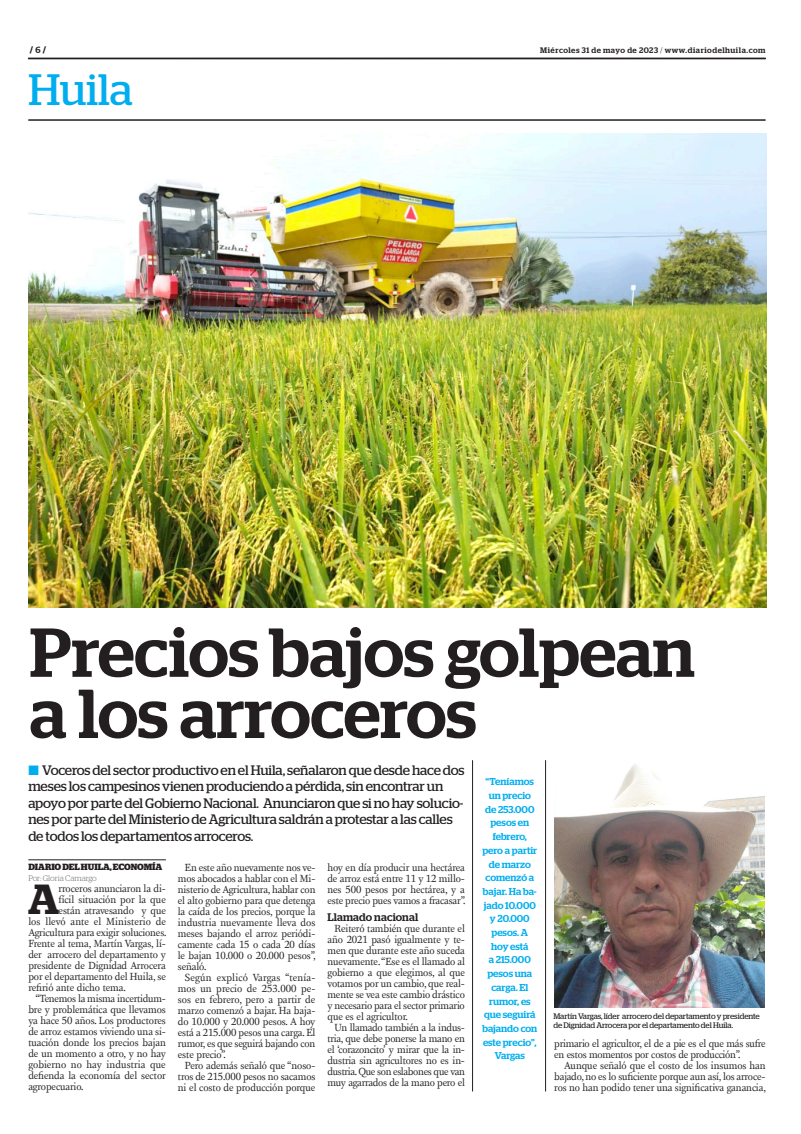
<style>
.page{position:relative;width:801px;height:1134px;background:#fff}
.page>*{position:absolute;margin:0;border:0;box-sizing:border-box;transform-origin:0 0}
.t1{font:500 69.1px/61.2px "Stag";letter-spacing:-.005em;color:#231f20}
.t2{font:43.9px "Stag";color:#00aeef}
.t3{font:600 42px "Stag";color:#231f20}
.t4{font:13.7px/16.5px "Stag";letter-spacing:-.01em;color:#231f20}
.t5{font:500 11px "Stag";letter-spacing:.01em;color:#231f20}
.t6{font:10.6px/11px "New Fournier BP";letter-spacing:-.015em;color:#231f20;text-align:justify}
.t7{font:10.6px "New Fournier BP";letter-spacing:.01em;color:#231f20}
.t8{font:10.6px "New Fournier BP";letter-spacing:.005em;color:#231f20}
.t9{font:500 10px/13.7px "Stag";color:#00aeef;text-align:center}
.t10{font:700 9px "Stag";color:#231f20}
.t11{font:8px/9px "Stag";letter-spacing:-.01em;color:#231f20}
.t12{font:500 8px "Stag";letter-spacing:.06em;color:#231f20}
.t13{font:300 8px "Stag";letter-spacing:-.005em;color:#6c6d70}
.s1{font-weight:500}
.s2{font-weight:300}
.s3{color:#00aeef}
</style>
<div class="page">
<svg style="left:28px;top:58px;width:737px;height:1px"></svg>
<hr style="left:28px;top:120px;width:737px;height:1px;background:#231f20">
<hr style="left:28px;top:859px;width:138px;height:1px;background:#231f20">
<img style="left:554px;top:764px;width:211px;height:243px">
<img style="left:28px;top:133px;width:738px;height:474px">
<hr style="left:472px;top:760px;width:1px;height:331px;background:#231f20">
<hr style="left:545px;top:760px;width:1px;height:331px;background:#231f20">
<p class="t10" style="left:30px;top:45px;width:18px">/ <span class="s1">6</span> /</p>
<p class="t12" style="left:540px;top:45px;width:227px">Miércoles 31 de mayo de 2023 <span class="s2">/</span> www.diariodelhuila.com</p>
<h2 class="t2" style="left:28px;top:64px;width:106px">Huila</h2>
<h1 class="t1" style="left:30px;top:621px;width:666px">Precios bajos golpean a los arroceros</h1>
<p class="t4" style="left:28px;top:761px;width:438px"><span class="s3">■</span> Voceros del sector productivo en el Huila, señalaron que desde hace dos meses los campesinos vienen produciendo a pérdida, sin encontrar un apoyo por parte del Gobierno Nacional. Anunciaron que si no hay solucio&shy;nes por parte del Ministerio de Agricultura saldrán a protestar a las calles de todos los departamentos arroceros.</p>
<p class="t9" style="left:482px;top:775px;width:56px">“Teníamos un precio de 253.000 pesos en febrero, pero a partir de marzo comenzó a bajar. Ha ba&shy;jado 10.000 y 20.000 pesos. A hoy está<br>a 215.000 pesos una carga. El rumor, es que seguirá bajando con este precio”,<br>Vargas</p>
<p class="t10" style="left:28px;top:861px;width:135px">DIARIO DEL HUILA, ECONOMÍA</p>
<p class="t13" style="left:28px;top:874px;width:70px">Por: Gloria Camargo</p>
<h3 class="t3" style="left:28px;top:874px;width:33px">A</h3>
<p class="t6" style="left:59px;top:883px;width:109px">rroceros anunciaron la di-</p>
<p class="t6" style="left:327px;top:862px;width:140px">hoy en día producir una hectárea de arroz está entre 11 y 12 millo&shy;nes 500 pesos por hectárea, y a este precio pues vamos a fracasar”.</p>
<p class="t5" style="left:327px;top:911px;width:92px">Llamado nacional</p>
<p class="t6" style="left:327px;top:923px;width:139px;text-indent:7px">Reiteró también que durante el año 2021 pasó igualmente y te&shy;men que durante este año suceda nuevamente. “Ese es el llamado al gobierno a que elegimos, al que votamos por un cambio, que real&shy;mente se vea este cambio drástico y necesario para el sector primario que es el agricultor.</p>
<p class="t6" style="left:327px;top:1022px;width:139px;text-indent:7px">Un llamado también a la indus&shy;tria, que debe ponerse la mano en el ‘corazoncito’ y mirar que la in&shy;dustria sin agricultores no es in&shy;dustria. Que son eslabones que van muy agarrados de la mano pero el</p>
<p class="t6" style="left:178px;top:862px;width:140px;text-indent:7px">En este año nuevamente nos ve&shy;mos abocados a hablar con el Mi&shy;nisterio de Agricultura, hablar con el alto gobierno para que detenga la caída de los precios, porque la industria nuevamente lleva dos meses bajando el arroz periódi&shy;camente cada 15 o cada 20 días le bajan 10.000 o 20.000 pesos”, señaló.</p>
<p class="t6" style="left:178px;top:972px;width:139px;text-indent:7px">Según explicó Vargas “tenía&shy;mos un precio de 253.000 pe&shy;sos en febrero, pero a partir de marzo comenzó a bajar. Ha baja&shy;do 10.000 y 20.000 pesos. A hoy está a 215.000 pesos una carga. El rumor, es que seguirá bajando con este precio”.</p>
<p class="t6" style="left:178px;top:1060px;width:139px;text-indent:7px">Pero además señaló que “noso&shy;tros de 215.000 pesos no sacamos ni el costo de producción porque</p>
<p class="t6" style="left:59px;top:894px;width:109px">fícil situación por la que</p>
<p class="t6" style="left:59px;top:905px;width:109px">están atravesando y que</p>
<p class="t7" style="left:28px;top:915px;width:139px">los llevó ante el Ministerio de</p>
<p class="t6" style="left:28px;top:927px;width:140px">Agricultura para exigir soluciones.</p>
<p class="t6" style="left:28px;top:938px;width:139px">Frente al tema, Martín Vargas, lí-</p>
<p class="t6" style="left:28px;top:949px;width:139px">der arrocero del departamento y</p>
<p class="t6" style="left:28px;top:960px;width:139px">presidente de Dignidad Arrocera</p>
<p class="t6" style="left:28px;top:971px;width:139px">por el departamento del Huila, se</p>
<p class="t6" style="left:28px;top:982px;width:99px">refirió ante dicho tema.</p>
<p class="t6" style="left:35px;top:993px;width:132px">“Tenemos la misma incertidum-</p>
<p class="t6" style="left:28px;top:1004px;width:139px">bre y problemática que llevamos</p>
<p class="t6" style="left:28px;top:1015px;width:139px">ya hace 50 años. Los productores</p>
<p class="t6" style="left:28px;top:1026px;width:139px">de arroz estamos viviendo una si-</p>
<p class="t6" style="left:28px;top:1037px;width:139px">tuación donde los precios bajan</p>
<p class="t6" style="left:28px;top:1048px;width:139px">de un momento a otro, y no hay</p>
<p class="t8" style="left:28px;top:1058px;width:139px">gobierno no hay industria que</p>
<p class="t6" style="left:28px;top:1070px;width:139px">defienda la economía del sector</p>
<p class="t6" style="left:28px;top:1081px;width:57px">agropecuario.</p>
<p class="t11" style="left:553px;top:1011px;width:208px">Martín Vargas, líder arrocero del departamento y presidente de Dignidad Arrocera por el departamento del Huila.</p>
<p class="t6" style="left:554px;top:1038px;width:213px">primario el agricultor, el de a pie es el que más sufre en estos momentos por costos de producción”.</p>
<p class="t6" style="left:554px;top:1060px;width:213px;text-indent:10px">Aunque señaló que el costo de los insumos han bajado, no es lo suficiente porque aun así, los arroce&shy;ros no han podido tener una significativa ganancia,</p>
</div>
